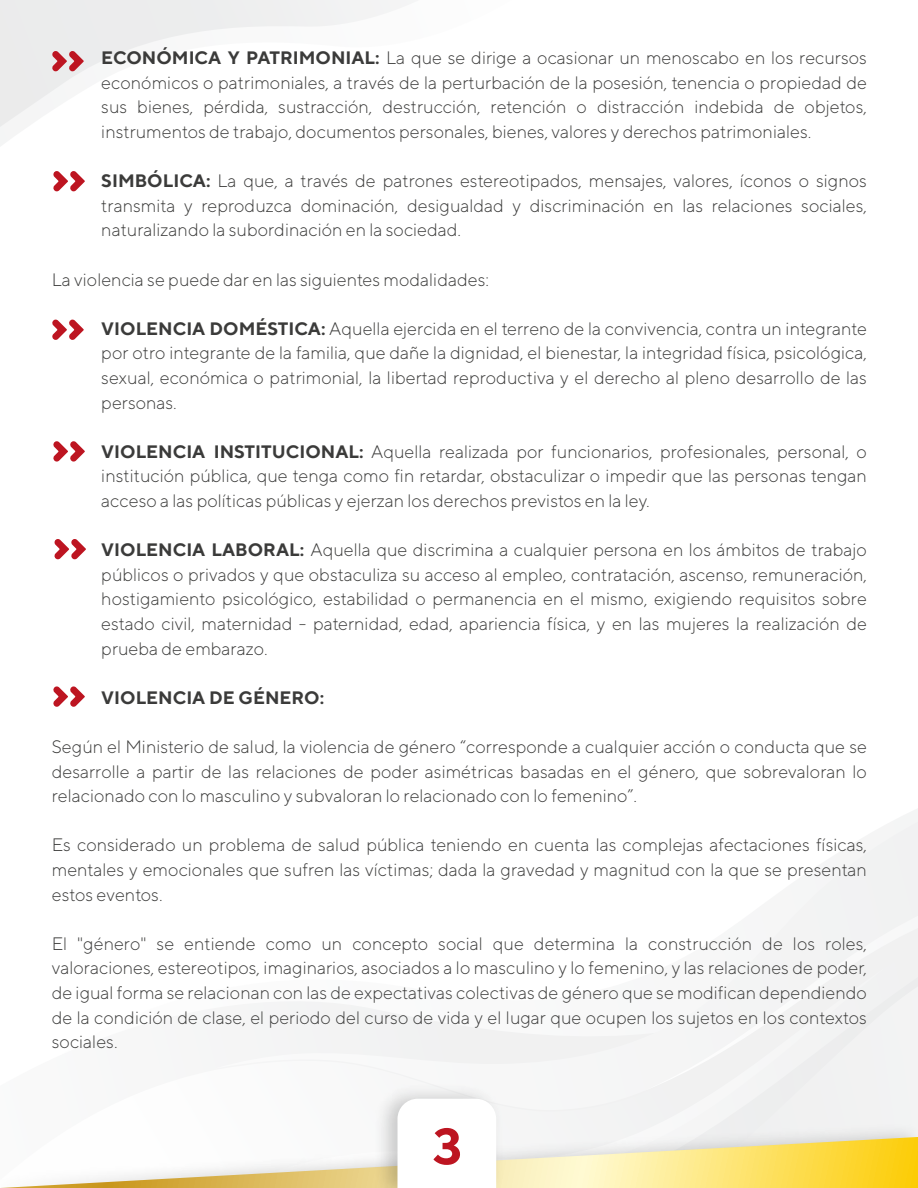
<style>
.page{position:relative;width:918px;height:1188px;background:#fff}
.page>*{position:absolute;margin:0;border:0;box-sizing:border-box;transform-origin:0 0}
.t1{font:700 50.7px "TT Norms";color:#bd1521}
.t2{font:300 18px/24.6px "TT Norms";color:#3b3b3a;text-align:justify}
.t3{font:700 18px "TT Norms";color:#3b3b3a}
.s1{font-weight:700}
</style>
<div class="page">
<svg style="left:832px;top:809px;width:86px;height:71px"></svg>
<div style="left:746px;top:880px;width:172px;height:212px;background:#f2f3f3"></div>
<svg style="left:247px;top:967px;width:639px;height:147px"></svg>
<svg style="left:0;top:0;width:415px;height:192px"></svg>
<svg style="left:0;top:1137px;width:918px;height:51px"></svg>
<img style="left:366px;top:1076px;width:144px;height:112px">
<svg style="left:397px;top:1099px;width:99px;height:89px"></svg>
<svg style="left:51px;top:51px;width:33px;height:20px"></svg>
<svg style="left:52px;top:171px;width:33px;height:20px"></svg>
<svg style="left:52px;top:320px;width:32px;height:20px"></svg>
<svg style="left:53px;top:441px;width:32px;height:21px"></svg>
<svg style="left:54px;top:539px;width:32px;height:20px"></svg>
<svg style="left:53px;top:686px;width:32px;height:21px"></svg>
<p class="t2" style="left:101px;top:45px;width:767px"><span class="s1">ECONÓMICA Y PATRIMONIAL:</span> La que se dirige a ocasionar un menoscabo en los recursos económicos o patrimoniales, a través de la perturbación de la posesión, tenencia o propiedad de sus bienes, pérdida, sustracción, destrucción, retención o distracción indebida de objetos, instrumentos de trabajo, documentos personales, bienes, valores y derechos patrimoniales.</p>
<p class="t2" style="left:101px;top:168px;width:767px"><span class="s1">SIMBÓLICA:</span> La que, a través de patrones estereotipados, mensajes, valores, íconos o signos transmita y reproduzca dominación, desigualdad y discriminación en las relaciones sociales, naturalizando la subordinación en la sociedad.</p>
<p class="t2" style="left:52px;top:267px;width:439px">La violencia se puede dar en las siguientes modalidades:</p>
<p class="t2" style="left:101px;top:316px;width:767px"><span class="s1">VIOLENCIA DOMÉSTICA:</span> Aquella ejercida en el terreno de la convivencia, contra un integrante por otro integrante de la familia, que dañe la dignidad, el bienestar, la integridad física, psicológica, sexual, económica o patrimonial, la libertad reproductiva y el derecho al pleno desarrollo de las personas.</p>
<p class="t2" style="left:101px;top:439px;width:767px"><span class="s1">VIOLENCIA INSTITUCIONAL:</span> Aquella realizada por funcionarios, profesionales, personal, o institución pública, que tenga como fin retardar, obstaculizar o impedir que las personas tengan acceso a las políticas públicas y ejerzan los derechos previstos en la ley.</p>
<p class="t2" style="left:101px;top:537px;width:767px"><span class="s1">VIOLENCIA LABORAL:</span> Aquella que discrimina a cualquier persona en los ámbitos de trabajo públicos o privados y que obstaculiza su acceso al empleo, contratación, ascenso, remuneración, hostigamiento psicológico, estabilidad o permanencia en el mismo, exigiendo requisitos sobre estado civil, maternidad - paternidad, edad, apariencia física, y en las mujeres la realización de prueba de embarazo.</p>
<p class="t3" style="left:101px;top:686px;width:224px">VIOLENCIA DE GÉNERO:</p>
<p class="t2" style="left:52px;top:734px;width:817px">Según el Ministerio de salud, la violencia de género “corresponde a cualquier acción o conducta que se desarrolle a partir de las relaciones de poder asimétricas basadas en el género, que sobrevaloran lo relacionado con lo masculino y subvaloran lo relacionado con lo femenino”.</p>
<p class="t2" style="left:52px;top:832px;width:817px">Es considerado un problema de salud pública teniendo en cuenta las complejas afectaciones físicas, mentales y emocionales que sufren las víctimas; dada la gravedad y magnitud con la que se presentan estos eventos.</p>
<p class="t2" style="left:52px;top:931px;width:817px">El "género" se entiende como un concepto social que determina la construcción de los roles, valoraciones, estereotipos, imaginarios, asociados a lo masculino y lo femenino, y las relaciones de poder, de igual forma se relacionan con las de expectativas colectivas de género que se modifican dependiendo de la condición de clase, el periodo del curso de vida y el lugar que ocupen los sujetos en los contextos sociales.</p>
<h1 class="t1" style="left:433px;top:1114px;width:31px">3</h1>
</div>
